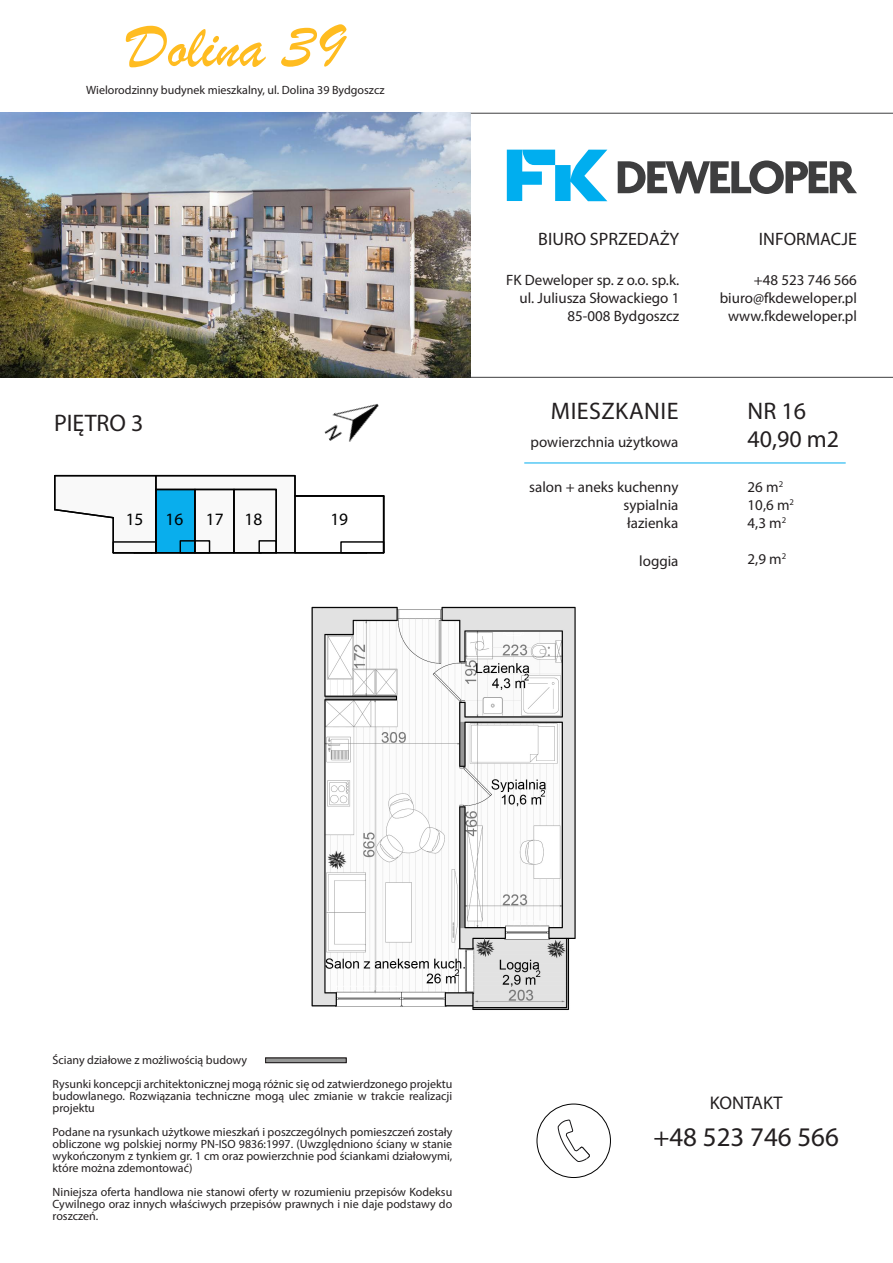
<style>
.page{position:relative;width:893px;height:1263px;background:#fff}
.page>*{position:absolute;margin:0;border:0;box-sizing:border-box;transform-origin:0 0}
.t1{font:63px "Brush Script";color:#ffbc20}
.t2{font:27px "Myriad Pro";color:#231f20}
.t3{font:24px/28.8px "Myriad Pro";letter-spacing:.015em;color:#231f20}
.t4{font:18.3px "Myriad Pro";color:#231f20}
.t5{font:18px "Myriad Pro";color:#231f20}
.t6{font:17.4px "Myriad Pro";color:#000}
.t7{font:15px/18px "Myriad Pro";color:#231f20;text-align:right}
.t8{font:12px/12px "Myriad Pro";color:#231f20}
</style>
<div class="page">
<img style="left:265px;top:606px;width:311px;height:458px">
<svg style="left:618px;top:160px;width:239px;height:34px"></svg>
<svg style="left:507px;top:150px;width:100px;height:51px"></svg>
<svg style="left:54px;top:474px;width:331px;height:80px"></svg>
<div style="left:113px;top:541px;width:44px;height:12px;border:1px solid #000"></div>
<div style="left:340px;top:541px;width:44px;height:12px;border:1px solid #000"></div>
<div style="left:258px;top:540px;width:19px;height:13px;border:1px solid #000"></div>
<div style="left:180px;top:540px;width:30px;height:13px;border:1px solid #000"></div>
<img style="left:324px;top:404px;width:55px;height:38px">
<img style="left:0;top:113px;width:471px;height:265px">
<svg style="left:558px;top:1120px;width:32px;height:42px"></svg>
<div style="left:537px;top:1104px;width:74px;height:74px;border:1px solid #000;border-radius:50%"></div>
<hr style="left:524px;top:463px;width:322px;height:1px;background:#00aeef">
<hr style="left:471px;top:377px;width:422px;height:1px;background:#3e3e3f">
<hr style="left:471px;top:113px;width:422px;height:1px;background:#3e3e3f">
<hr style="left:266px;top:1058px;width:80px;height:4px;background:#969796">
<div style="left:265px;top:1058px;width:82px;height:5px;border:1px solid #231f20"></div>
<h1 class="t1" style="left:127px;top:8px;width:218px">Dolina 39</h1>
<p class="t8" style="left:86px;top:84px;width:300px">Wielorodzinny budynek mieszkalny, ul. Dolina 39 Bydgoszcz</p>
<h3 class="t3" style="left:54px;top:408px;width:91px">PIĘTRO 3</h3>
<h3 class="t6" style="left:126px;top:509px;width:19px">15</h3>
<h3 class="t6" style="left:165px;top:509px;width:19px">16</h3>
<h3 class="t6" style="left:206px;top:509px;width:58px">17 18</h3>
<h3 class="t6" style="left:330px;top:509px;width:19px">19</h3>
<h3 class="t5" style="left:538px;top:228px;width:143px">BIURO SPRZEDAŻY</h3>
<h3 class="t5" style="left:759px;top:228px;width:100px">INFORMACJE</h3>
<p class="t7" style="left:720px;top:270px;width:139px">+48 523 746 566 biuro@fkdeweloper.pl www.fkdeweloper.pl</p>
<p class="t7" style="left:506px;top:270px;width:175px">FK Deweloper sp. z o.o. sp.k. ul. Juliusza Słowackiego 1<br>85-008 Bydgoszcz</p>
<h3 class="t3" style="left:551px;top:396px;width:129px">MIESZKANIE</h3>
<p class="t7" style="left:531px;top:433px;width:149px">powierzchnia użytkowa</p>
<p class="t7" style="left:624px;top:477px;width:56px;text-align:justify;text-indent:-94px">salon + aneks kuchenny sypialnia łazienka</p>
<p class="t7" style="left:639px;top:551px;width:41px">loggia</p>
<h3 class="t3" style="left:748px;top:396px;width:93px">NR 16<br>40,90 m2</h3>
<p class="t7" style="left:748px;top:477px;width:48px;text-align:left">26 m<sup>2<br></sup>10,6 m<sup>2<br></sup>4,3 m<sup>2</sup></p>
<p class="t7" style="left:748px;top:549px;width:40px">2,9 m<sup>2</sup></p>
<p class="t8" style="left:53px;top:1047px;width:401px;line-height:24px">Ściany działowe z możliwością budowy<br>Rysunki koncepcji architektonicznej mogą różnic się od zatwierdzonego projektu</p>
<p class="t8" style="left:53px;top:1089px;width:401px">budowlanego. Rozwiązania techniczne mogą ulec zmianie w trakcie realizacji projektu</p>
<p class="t8" style="left:53px;top:1125px;width:401px;text-align:justify">Podane na rysunkach użytkowe mieszkań i poszczególnych pomieszczeń zostały obliczone wg polskiej normy PN-ISO 9836:1997. (Uwzględniono ściany w stanie wykończonym z tynkiem gr. 1 cm oraz powierzchnie pod ściankami działowymi, które można zdemontować)</p>
<p class="t8" style="left:53px;top:1185px;width:401px;text-align:justify">Niniejsza oferta handlowa nie stanowi oferty w rozumieniu przepisów Kodeksu Cywilnego oraz innych właściwych przepisów prawnych i nie daje podstawy do roszczeń.</p>
<h3 class="t4" style="left:710px;top:1092px;width:74px">KONTAKT</h3>
<h2 class="t2" style="left:653px;top:1120px;width:187px">+48 523 746 566</h2>
</div>
